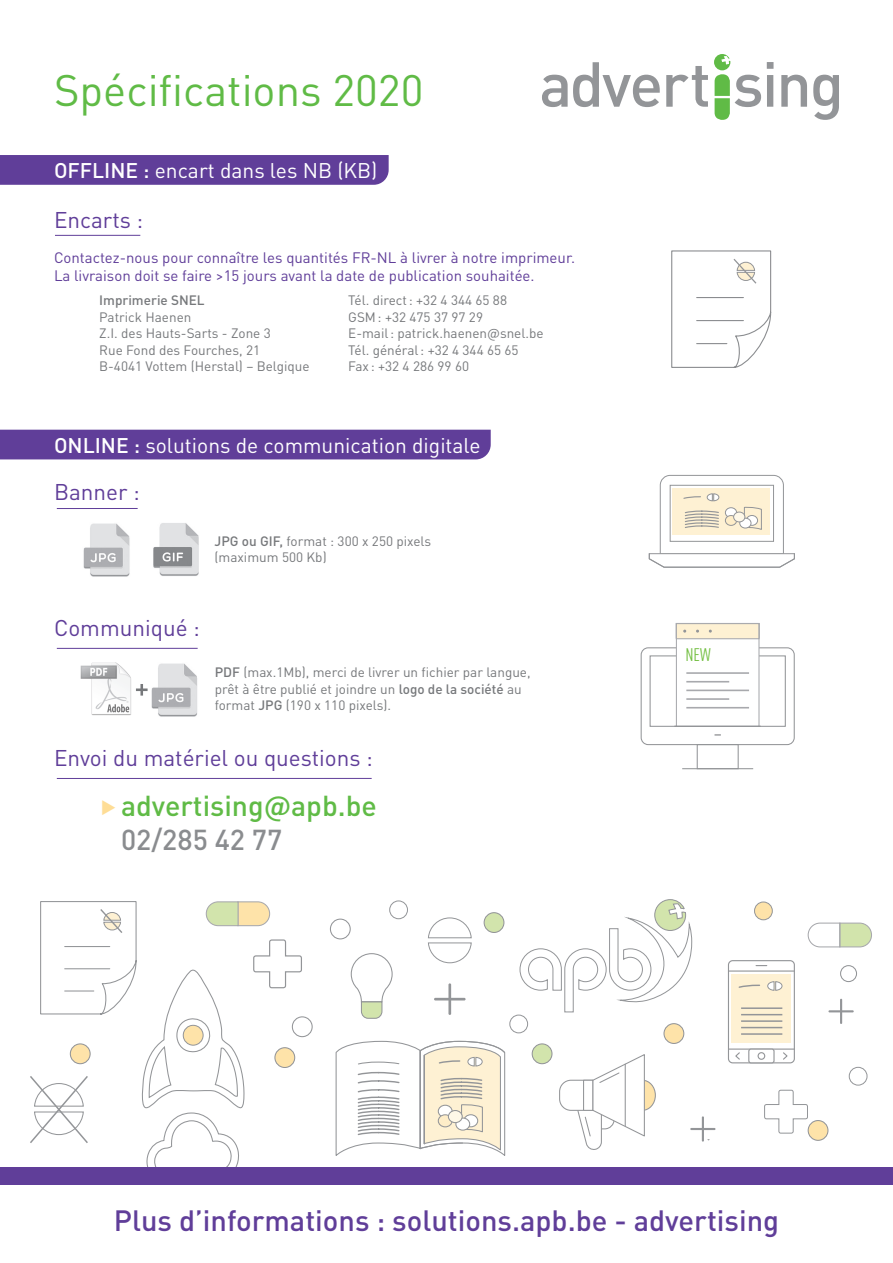
<style>
.page{position:relative;width:893px;height:1263px;background:#fff}
.page>*{position:absolute;margin:0;border:0;box-sizing:border-box;transform-origin:0 0}
.t1{font:43.5px "DINOT";color:#60bb46}
.t2{font:500 29.1px "DINOT";color:#603e99}
.t3{font:500 28.5px/34.2px "DINOT";color:#60bb46}
.t4{font:22.5px "DINOT";color:#603e99}
.t5{font:21px "DINOT";color:#fff}
.t6{font:condensed 18px "DINOT";color:#74bf43}
.t7{font:15px/18px "DINOT";color:#603e99}
.t8{font:13.5px/16.2px "DINOT";color:#76787b}
.t9{font:500 13.5px "DINOT";color:#76787b}
.s1{font-weight:500}
.s2{color:#fedd96}
.s3{color:#8a8c8f}
</style>
<div class="page">
<img style="left:80px;top:662px;width:51px;height:54px">
<div style="left:0;top:155px;width:389px;height:30px;background:#603e99"></div>
<svg style="left:542px;top:62px;width:166px;height:45px"></svg>
<svg style="left:714px;top:54px;width:125px;height:66px"></svg>
<div style="left:0;top:430px;width:491px;height:29px;background:#603e99"></div>
<svg style="left:671px;top:250px;width:101px;height:118px"></svg>
<hr style="left:55px;top:235px;width:85px;height:1px;background:#603e99">
<hr style="left:57px;top:508px;width:81px;height:1px;background:#603e99">
<hr style="left:57px;top:648px;width:141px;height:1px;background:#603e99">
<img style="left:83px;top:523px;width:47px;height:54px">
<img style="left:153px;top:523px;width:46px;height:53px">
<img style="left:151px;top:663px;width:46px;height:54px">
<hr style="left:57px;top:778px;width:315px;height:1px;background:#603e99">
<svg style="left:136px;top:684px;width:12px;height:12px"></svg>
<div style="left:629px;top:1080px;width:26px;height:30px;background:#fee3a9;border-radius:50%"></div>
<div style="left:629px;top:1080px;width:27px;height:31px;border:1px solid #939598;border-radius:50%"></div>
<svg style="left:559px;top:1054px;width:86px;height:96px"></svg>
<svg style="left:764px;top:1089px;width:44px;height:45px"></svg>
<hr style="left:434px;top:998px;width:32px;height:2px;background:#939598">
<hr style="left:448px;top:983px;width:3px;height:32px;background:#939598">
<hr style="left:690px;top:1128px;width:25px;height:2px;background:#939598">
<hr style="left:702px;top:1116px;width:2px;height:25px;background:#939598">
<hr style="left:828px;top:1010px;width:26px;height:2px;background:#939598">
<hr style="left:840px;top:999px;width:2px;height:25px;background:#939598">
<div style="left:664px;top:1024px;width:20px;height:19px;background:#fee3a9;border-radius:50%"></div>
<div style="left:663px;top:1023px;width:21px;height:21px;border:1px solid #939598;border-radius:50%"></div>
<div style="left:292px;top:1016px;width:21px;height:21px;border:1px solid #939598;border-radius:50%"></div>
<div style="left:330px;top:918px;width:21px;height:21px;border:1px solid #939598;border-radius:50%"></div>
<div style="left:484px;top:913px;width:20px;height:19px;background:#d2e4ac;border-radius:50%"></div>
<div style="left:484px;top:912px;width:20px;height:21px;border:1px solid #939598;border-radius:50%"></div>
<div style="left:509px;top:1014px;width:19px;height:19px;border:1px solid #939598;border-radius:50%"></div>
<div style="left:389px;top:900px;width:19px;height:19px;border:1px solid #939598;border-radius:50%"></div>
<div style="left:849px;top:1067px;width:18px;height:18px;border:1px solid #939598;border-radius:50%"></div>
<div style="left:754px;top:902px;width:18px;height:18px;background:#fee3a9;border-radius:50%"></div>
<div style="left:754px;top:901px;width:19px;height:19px;border:1px solid #939598;border-radius:50%"></div>
<div style="left:532px;top:1044px;width:20px;height:20px;background:#d2e4ac;border-radius:50%"></div>
<div style="left:532px;top:1043px;width:20px;height:21px;border:1px solid #939598;border-radius:50%"></div>
<div style="left:808px;top:1120px;width:20px;height:20px;background:#fee3a9;border-radius:50%"></div>
<div style="left:808px;top:1120px;width:20px;height:21px;border:1px solid #939598;border-radius:50%"></div>
<svg style="left:350px;top:953px;width:43px;height:66px"></svg>
<svg style="left:428px;top:917px;width:44px;height:47px"></svg>
<svg style="left:519px;top:899px;width:173px;height:114px"></svg>
<svg style="left:28px;top:901px;width:275px;height:284px"></svg>
<svg style="left:335px;top:1040px;width:171px;height:116px"></svg>
<svg style="left:456px;top:1118px;width:14px;height:12px"></svg>
<div style="left:455px;top:1117px;width:15px;height:14px;border:1px solid #939598;border-radius:50%"></div>
<div style="left:448px;top:1110px;width:14px;height:12px;background:#fef8e8;border-radius:50%"></div>
<div style="left:448px;top:1110px;width:15px;height:13px;border:1px solid #939598;border-radius:50%"></div>
<div style="left:0;top:1167px;width:893px;height:17px;background:#603e99"></div>
<div style="left:728px;top:960px;width:67px;height:103px;border:1px solid #939598;border-radius:4px"></div>
<hr style="left:728px;top:1048px;width:66px;height:2px;background:#939598">
<hr style="left:728px;top:970px;width:66px;height:2px;background:#939598">
<div style="left:748px;top:1048px;width:27px;height:15px;border:1px solid #939598;border-radius:2px"></div>
<div style="left:757px;top:1052px;width:8px;height:8px;border:1px solid #939598;border-radius:50%"></div>
<svg style="left:783px;top:1052px;width:5px;height:8px"></svg>
<svg style="left:735px;top:1052px;width:5px;height:8px"></svg>
<div style="left:731px;top:974px;width:59px;height:69px;background:#fef1d3"></div>
<hr style="left:741px;top:1007px;width:41px;height:2px;background:#939598">
<hr style="left:741px;top:1014px;width:41px;height:1px;background:#939598">
<hr style="left:741px;top:1020px;width:41px;height:2px;background:#939598">
<hr style="left:741px;top:1027px;width:41px;height:1px;background:#939598">
<hr style="left:741px;top:1033px;width:41px;height:2px;background:#939598">
<svg style="left:738px;top:984px;width:22px;height:4px"></svg>
<svg style="left:767px;top:981px;width:16px;height:10px"></svg>
<hr style="left:682px;top:768px;width:71px;height:1px;background:#939598">
<div style="left:641px;top:647px;width:154px;height:98px;border:1px solid #939598;border-radius:7px"></div>
<svg style="left:649px;top:655px;width:137px;height:72px"></svg>
<svg style="left:714px;top:734px;width:7px;height:2px"></svg>
<div style="left:676px;top:623px;width:84px;height:16px;border:1px solid #a8a9ad"></div>
<div style="left:697px;top:744px;width:42px;height:25px;border:1px solid #939598"></div>
<div style="left:676px;top:623px;width:83px;height:104px;background:#fff;border:1px solid #a8a9ad"></div>
<div style="left:676px;top:623px;width:83px;height:16px;background:#fef1d3;border:1px solid #a8a9ad"></div>
<hr style="left:686px;top:672px;width:63px;height:2px;background:#a8a9ad">
<hr style="left:686px;top:681px;width:43px;height:1px;background:#a8a9ad">
<hr style="left:686px;top:689px;width:63px;height:2px;background:#a8a9ad">
<hr style="left:686px;top:698px;width:43px;height:2px;background:#a8a9ad">
<hr style="left:686px;top:707px;width:63px;height:1px;background:#a8a9ad">
<hr style="left:674px;top:726px;width:87px;height:1px;background:#939598">
<svg style="left:648px;top:474px;width:147px;height:94px"></svg>
<div style="left:840px;top:965px;width:17px;height:17px;border:1px solid #939598;border-radius:50%"></div>
<svg style="left:807px;top:922px;width:65px;height:26px"></svg>
<p class="t1" style="left:54px;top:63px;width:371px">Spécifications 2020</p>
<p class="t5" style="left:54px;top:157px;width:325px"><span class="s1">OFFLINE :</span> encart dans les NB (KB)</p>
<p class="t4" style="left:54px;top:205px;width:91px">Encarts :</p>
<p class="t7" style="left:54px;top:248px;width:523px">Contactez-nous pour connaître les quantités FR-NL à livrer à notre imprimeur.<br>La livraison doit se faire &gt;15 jours avant la date de publication souhaitée.</p>
<p class="t9" style="left:99px;top:292px;width:107px">Imprimerie SNEL</p>
<p class="t8" style="left:348px;top:292px;width:160px">Tél. direct: +32 4 344 65 88</p>
<p class="t8" style="left:99px;top:309px;width:94px">Patrick Haenen</p>
<p class="t8" style="left:348px;top:309px;width:136px">GSM: +32 475 37 97 29</p>
<p class="t8" style="left:99px;top:325px;width:173px">Z.I. des Hauts-Sarts - Zone 3</p>
<p class="t8" style="left:348px;top:325px;width:197px">E-mail: patrick.haenen@snel.be</p>
<p class="t8" style="left:99px;top:342px;width:162px">Rue Fond des Fourches, 21</p>
<p class="t8" style="left:348px;top:342px;width:172px">Tél. général: +32 4 344 65 65</p>
<p class="t8" style="left:99px;top:358px;width:212px">B-4041 Vottem (Herstal) – Belgique</p>
<p class="t8" style="left:348px;top:358px;width:122px">Fax : +32 4 286 99 60</p>
<p class="t5" style="left:54px;top:432px;width:428px"><span class="s1">ONLINE :</span> solutions de communication digitale</p>
<p class="t4" style="left:54px;top:478px;width:87px">Banner :</p>
<p class="t8" style="left:215px;top:532px;width:218px"><span class="s1">JPG ou GIF,</span> format : 300 x 250 pixels (maximum 500 Kb)</p>
<p class="t4" style="left:54px;top:613px;width:147px">Communiqué :</p>
<p class="t8" style="left:215px;top:664px;width:317px"><span class="s1">PDF</span> (max.1Mb), merci de livrer un fichier par langue, prêt à être publié et joindre un <span class="s1">logo de la société</span> au format <span class="s1">JPG</span> (190 x 110 pixels).</p>
<p class="t4" style="left:54px;top:743px;width:320px">Envoi du matériel ou questions :</p>
<p class="t3" style="left:121px;top:787px;width:257px;text-indent:-20px"><span class="s2">◆</span> advertising@apb.be<br><span class="s3">02/285 42 77</span></p>
<p class="t6" style="left:685px;top:644px;width:27px">NEW</p>
<p class="t2" style="left:114px;top:1201px;width:667px">Plus d’informations : solutions.apb.be - advertising</p>
</div>
